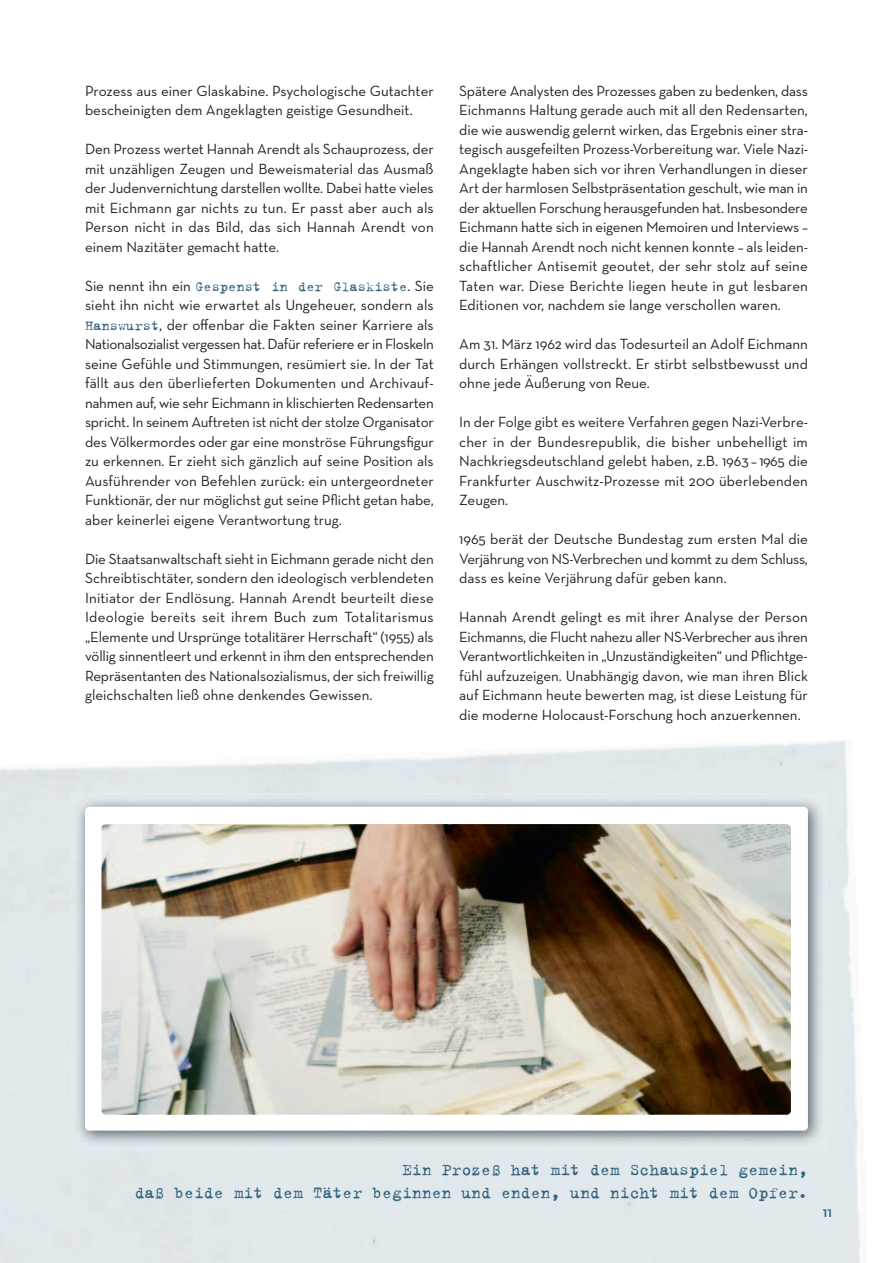
<style>
.page{position:relative;width:893px;height:1263px;background:#fff}
.page>*{position:absolute;margin:0;border:0;box-sizing:border-box;transform-origin:0 0}
.t1{font:18px/22.5px "Trixie";color:#346480;text-align:right}
.t2{font:15px/19.5px "Neutra Text";color:#231f20;text-align:justify}
.t3{font:15px "Trixie";color:#346480}
.t4{font:600 15px "Neutra Text";color:#346480}
.s1{font-family:"Neutra Text";color:#231f20}
.s2{font-family:"Trixie";color:#346480}
</style>
<div class="page">
<img style="left:71px;top:793px;width:756px;height:357px">
<div style="left:85px;top:807px;width:723px;height:323px;background:#fff;border-radius:4px"></div>
<img style="left:102px;top:824px;width:689px;height:291px;border-radius:4px">
<p class="t2" style="left:85px;top:82px;width:350px">Prozess aus einer Glaskabine. Psychologische Gutachter bescheinigten dem Angeklagten geistige Gesundheit.</p>
<p class="t2" style="left:85px;top:141px;width:350px">Den Prozess wertet Hannah Arendt als Schauprozess, der mit unzähligen Zeugen und Beweismaterial das Ausmaß der Judenvernichtung darstellen wollte. Dabei hatte vieles mit Eichmann gar nichts zu tun. Er passt aber auch als Person nicht in das Bild, das sich Hannah Arendt von einem Nazitäter gemacht hatte.</p>
<p class="t3" style="left:85px;top:277px;width:350px"><span class="s1">Sie nennt ihn ein</span> Gespenst in der Glaskiste<span class="s1">. Sie</span></p>
<p class="t2" style="left:85px;top:297px;width:350px">sieht ihn nicht wie erwartet als Ungeheuer, sondern als <span class="s2">Hanswurst</span>, der offenbar die Fakten seiner Karriere als Nationalsozialist vergessen hat. Dafür referiere er in Floskeln seine Gefühle und Stimmungen, resümiert sie. In der Tat fällt aus den überlieferten Dokumenten und Archivauf&shy;nahmen auf, wie sehr Eichmann in klischierten Redensarten spricht. In seinem Auftreten ist nicht der stolze Organisator des Völkermordes oder gar eine monströse Führungsfigur zu erkennen. Er zieht sich gänzlich auf seine Position als Ausführender von Befehlen zurück: ein untergeordneter Funktionär, der nur möglichst gut seine Pflicht getan habe, aber keinerlei eigene Verantwortung trug.</p>
<p class="t2" style="left:85px;top:550px;width:350px">Die Staatsanwaltschaft sieht in Eichmann gerade nicht den Schreibtischtäter, sondern den ideologisch verblendeten Initiator der Endlösung. Hannah Arendt beurteilt diese Ideologie bereits seit ihrem Buch zum Totalitarismus „Elemente und Ursprünge totalitärer Herrschaft“ (1955) als völlig sinnentleert und erkennt in ihm den entsprechenden Repräsentanten des Nationalsozialismus, der sich freiwillig gleichschalten ließ ohne denkendes Gewissen.</p>
<p class="t2" style="left:459px;top:82px;width:350px">Spätere Analysten des Prozesses gaben zu bedenken, dass Eichmanns Haltung gerade auch mit all den Redensarten, die wie auswendig gelernt wirken, das Ergebnis einer stra&shy;tegisch ausgefeilten Prozess-Vorbereitung war. Viele Nazi-Angeklagte haben sich vor ihren Verhandlungen in dieser Art der harmlosen Selbstpräsentation geschult, wie man in der aktuellen Forschung herausgefunden hat. Insbesondere Eichmann hatte sich in eigenen Memoiren und Interviews – die Hannah Arendt noch nicht kennen konnte – als leiden&shy;schaftlicher Antisemit geoutet, der sehr stolz auf seine Taten war. Diese Berichte liegen heute in gut lesbaren Editionen vor, nachdem sie lange verschollen waren.</p>
<p class="t2" style="left:459px;top:336px;width:350px">Am 31. März 1962 wird das Todesurteil an Adolf Eichmann durch Erhängen vollstreckt. Er stirbt selbstbewusst und ohne jede Äußerung von Reue.</p>
<p class="t2" style="left:459px;top:414px;width:350px">In der Folge gibt es weitere Verfahren gegen Nazi-Verbre&shy;cher in der Bundesrepublik, die bisher unbehelligt im Nachkriegsdeutschland gelebt haben, z.B. 1963 – 1965 die Frankfurter Auschwitz-Prozesse mit 200 überlebenden Zeugen.</p>
<p class="t2" style="left:459px;top:531px;width:350px">1965 berät der Deutsche Bundestag zum ersten Mal die Verjährung von NS-Verbrechen und kommt zu dem Schluss, dass es keine Verjährung dafür geben kann.</p>
<p class="t2" style="left:459px;top:609px;width:350px">Hannah Arendt gelingt es mit ihrer Analyse der Person Eichmanns, die Flucht nahezu aller NS-Verbrecher aus ihren Verantwortlichkeiten in „Unzuständigkeiten“ und Pflichtge&shy;fühl aufzuzeigen. Unabhängig davon, wie man ihren Blick auf Eichmann heute bewerten mag, ist diese Leistung für die moderne Holocaust-Forschung hoch anzuerkennen.</p>
<p class="t1" style="left:135px;top:1157px;width:675px">Ein Prozeß hat mit dem Schauspiel gemein,<br>daß beide mit dem Täter beginnen und enden, und nicht mit dem Opfer.</p>
<p class="t4" style="left:823px;top:1206px;width:11px">11</p>
</div>
